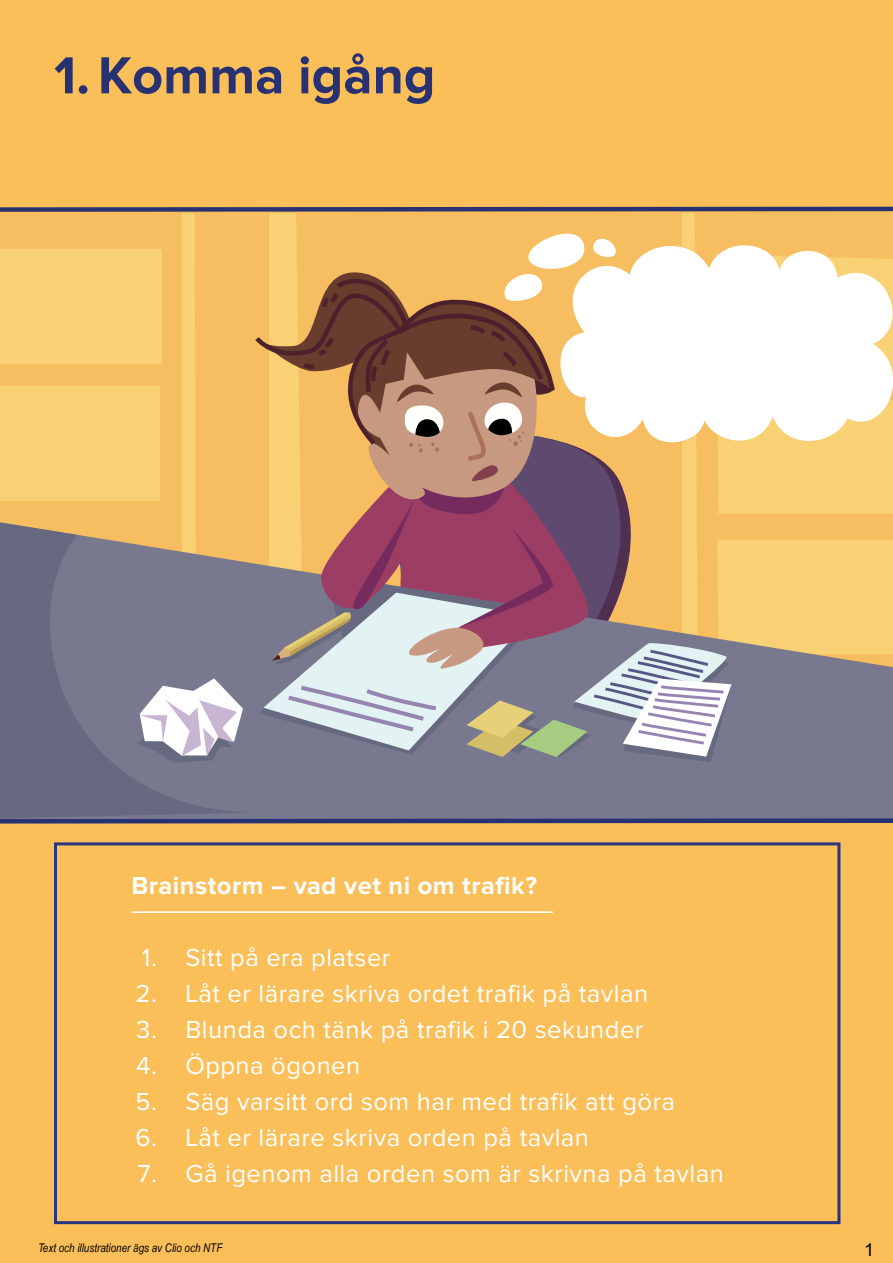
<style>
.page{position:relative;width:893px;height:1263px;background:#fff}
.page>*{position:absolute;margin:0;border:0;box-sizing:border-box;transform-origin:0 0}
.t1{font:700 54px "Proxima Nova";color:#283272}
.t2{font:25.5px "Proxima Nova";letter-spacing:.02em;color:#fff}
.t3{font:700 25.5px "Proxima Nova";letter-spacing:.02em;color:#fff}
.t4{font:18px "Arial";color:#000}
.t5{font:italic 12px "Arial Narrow";color:#000}
</style>
<div class="page">
<div style="left:249px;top:763px;width:644px;height:53px;background:#78788f"></div>
<svg style="left:0;top:763px;width:249px;height:53px;background:#6c6e85"></svg>
<div style="left:0;top:823px;width:893px;height:440px;background:#fbbf5a"></div>
<div style="left:54px;top:842px;width:786px;height:382px;border:3px solid #273680"></div>
<hr style="left:131px;top:911px;width:422px;height:2px;background:#fff">
<div style="left:0;top:0;width:893px;height:213px;background:#fbbf5a"></div>
<svg style="left:0;top:206px;width:893px;height:557px;background:#c7a988"></svg>
<svg style="left:0;top:816px;width:893px;height:8px;background:#565679"></svg>
<h1 class="t1" style="left:54px;top:44px;width:383px">1.Komma igång</h1>
<p class="t3" style="left:131px;top:871px;width:407px">Brainstorm – vad vet ni om trafik?</p>
<p class="t2" style="left:142px;top:946px;width:250px">1. Sitt på era platser</p>
<p class="t2" style="left:136px;top:982px;width:514px">2. Låt er lärare skriva ordet trafik på tavlan</p>
<p class="t2" style="left:136px;top:1018px;width:508px">3. Blunda och tänk på trafik i 20 sekunder</p>
<p class="t2" style="left:136px;top:1054px;width:225px">4. Öppna ögonen</p>
<p class="t2" style="left:135px;top:1090px;width:541px">5. Säg varsitt ord som har med trafik att göra</p>
<p class="t2" style="left:135px;top:1126px;width:455px">6. Låt er lärare skriva orden på tavlan</p>
<p class="t2" style="left:137px;top:1162px;width:588px">7. Gå igenom alla orden som är skrivna på tavlan</p>
<p class="t5" style="left:38px;top:1239px;width:186px">Text och illustrationer ägs av Clio och NTF</p>
<p class="t4" style="left:864px;top:1237px;width:12px">1</p>
</div>
